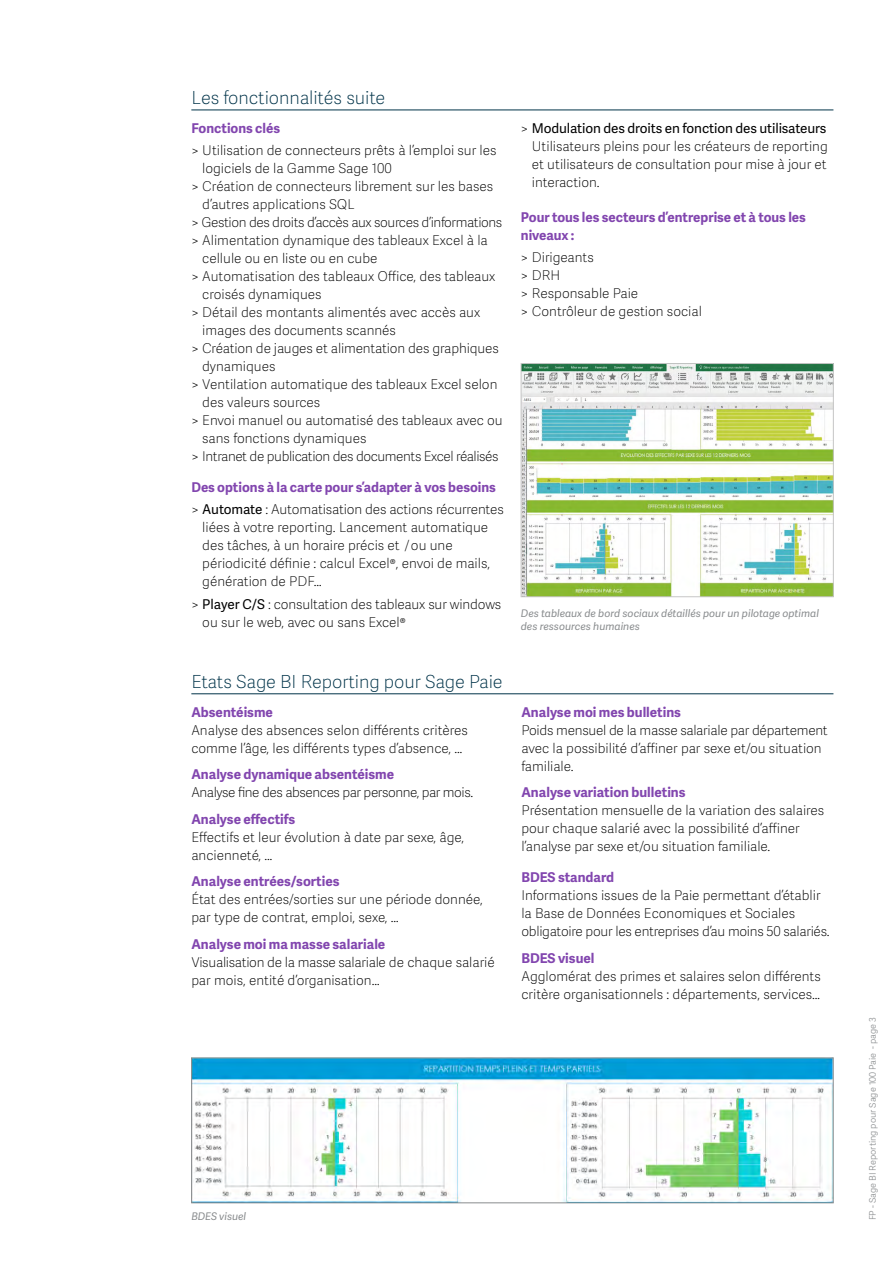
<style>
.page{position:relative;width:893px;height:1263px;background:#fff}
.page>*{position:absolute;margin:0;border:0;box-sizing:border-box;transform-origin:0 0}
.t1{font:18px "Adelle Sans SAGE Th";letter-spacing:-.005em;color:#003349}
.t2{font:13.5px/18px "Adelle Sans SAGE Th";color:#000}
.t3{font:700 13.5px/18px "Adelle Sans SAGE";color:#8246af}
.t4{font:13.5px/18px "Adelle Sans SAGE Th";letter-spacing:-.02em;color:#000}
.t5{font:13.5px "Adelle Sans SAGE Th";letter-spacing:-.03em;color:#000}
.t6{font:13.5px "Adelle Sans SAGE";letter-spacing:-.01em;color:#000}
.t7{font:italic 10.5px/12.6px "Adelle Sans SAGE";color:#888b8d}
.t8{font:9px "Adelle Sans SAGE Lt";color:#888b8d}
.s1{font-family:"Adelle Sans SAGE"}
.s2{font-family:"Adelle Sans SAGE Th"}
</style>
<div class="page">
<hr style="left:191px;top:110px;width:642px;height:1px;background:#003349">
<img style="left:523px;top:365px;width:308px;height:230px">
<div style="left:521px;top:363px;width:312px;height:234px;border:1px solid #c6c6c6"></div>
<hr style="left:191px;top:693px;width:642px;height:1px;background:#003349">
<img style="left:193px;top:1060px;width:638px;height:141px">
<div style="left:191px;top:1058px;width:642px;height:145px;border:1px solid #888b8d"></div>
<h1 class="t1" style="left:191px;top:85px;width:196px">Les fonctionnalités suite</h1>
<p class="t3" style="left:191px;top:119px;width:90px">Fonctions clés</p>
<p class="t2" style="left:191px;top:141px;width:307px">&gt; Utilisation de connecteurs prêts à l’emploi sur les</p>
<p class="t2" style="left:202px;top:159px;width:191px">logiciels de la Gamme Sage 100</p>
<p class="t2" style="left:191px;top:177px;width:303px">&gt; Création de connecteurs librement sur les bases</p>
<p class="t2" style="left:202px;top:195px;width:154px">d’autres applications SQL</p>
<p class="t5" style="left:191px;top:213px;width:312px">&gt; Gestion des droits d’accès aux sources d’informations</p>
<p class="t2" style="left:191px;top:231px;width:298px">&gt; Alimentation dynamique des tableaux Excel à la</p>
<p class="t2" style="left:202px;top:249px;width:177px">cellule ou en liste ou en cube</p>
<p class="t2" style="left:191px;top:267px;width:306px">&gt; Automatisation des tableaux Office, des tableaux</p>
<p class="t2" style="left:202px;top:285px;width:121px">croisés dynamiques</p>
<p class="t2" style="left:191px;top:303px;width:290px">&gt; Détail des montants alimentés avec accès aux</p>
<p class="t2" style="left:202px;top:321px;width:195px">images des documents scannés</p>
<p class="t2" style="left:191px;top:339px;width:309px">&gt; Création de jauges et alimentation des graphiques</p>
<p class="t2" style="left:202px;top:357px;width:75px">dynamiques</p>
<p class="t2" style="left:191px;top:375px;width:308px">&gt; Ventilation automatique des tableaux Excel selon</p>
<p class="t2" style="left:202px;top:393px;width:120px">des valeurs sources</p>
<p class="t2" style="left:191px;top:411px;width:313px">&gt; Envoi manuel ou automatisé des tableaux avec ou</p>
<p class="t2" style="left:202px;top:429px;width:166px">sans fonctions dynamiques</p>
<p class="t5" style="left:191px;top:447px;width:309px">&gt; Intranet de publication des documents Excel réalisés</p>
<p class="t3" style="left:191px;top:478px;width:306px">Des options à la carte pour s’adapter à vos besoins</p>
<p class="t2" style="left:202px;top:500px;width:303px;text-indent:-11px">&gt; <span class="s1">Automate</span> : Automatisation des actions récurrentes liées à votre reporting. Lancement automatique des tâches, à un horaire précis et / ou une périodicité définie : calcul Excel®, envoi de mails, génération de PDF…</p>
<p class="t2" style="left:202px;top:594px;width:301px;text-indent:-11px">&gt; <span class="s1">Player C/S</span> : consultation des tableaux sur windows ou sur le web, avec ou sans Excel®</p>
<h1 class="t1" style="left:191px;top:668px;width:313px">Etats Sage BI Reporting pour Sage Paie</h1>
<p class="t3" style="left:191px;top:702px;width:83px">Absentéisme</p>
<p class="t2" style="left:191px;top:721px;width:278px">Analyse des absences selon différents critères comme l’âge, les différents types d’absence, …</p>
<p class="t3" style="left:191px;top:765px;width:204px">Analyse dynamique absentéisme</p>
<p class="t5" style="left:191px;top:783px;width:283px">Analyse fine des absences par personne, par mois.</p>
<p class="t3" style="left:191px;top:809px;width:106px">Analyse effectifs</p>
<p class="t2" style="left:191px;top:828px;width:274px">Effectifs et leur évolution à date par sexe, âge, ancienneté, …</p>
<p class="t3" style="left:191px;top:872px;width:150px">Analyse entrées/sorties</p>
<p class="t2" style="left:191px;top:890px;width:293px">État des entrées/sorties sur une période donnée, par type de contrat, emploi, sexe, …</p>
<p class="t3" style="left:191px;top:934px;width:195px">Analyse moi ma masse salariale</p>
<p class="t4" style="left:191px;top:953px;width:305px">Visualisation de la masse salariale de chaque salarié par mois, entité d’organisation…</p>
<p class="t6" style="left:521px;top:119px;width:307px"><span class="s2">&gt;</span> Modulation des droits en fonction des utilisateurs</p>
<p class="t2" style="left:532px;top:137px;width:297px;text-align:justify">Utilisateurs pleins pour les créateurs de reporting et utilisateurs de consultation pour mise à jour et interaction.</p>
<p class="t3" style="left:521px;top:208px;width:286px">Pour tous les secteurs d’entreprise et à tous les niveaux :</p>
<p class="t2" style="left:521px;top:248px;width:182px">&gt; Dirigeants<br>&gt; DRH<br>&gt; Responsable Paie<br>&gt; Contrôleur de gestion social</p>
<p class="t7" style="left:521px;top:607px;width:300px">Des tableaux de bord sociaux détaillés pour un pilotage optimal des ressources humaines</p>
<p class="t3" style="left:521px;top:702px;width:161px">Analyse moi mes bulletins</p>
<p class="t4" style="left:521px;top:721px;width:308px">Poids mensuel de la masse salariale par département avec la possibilité d’affiner par sexe et/ou situation familiale.</p>
<p class="t3" style="left:521px;top:783px;width:166px">Analyse variation bulletins</p>
<p class="t2" style="left:521px;top:801px;width:304px">Présentation mensuelle de la variation des salaires pour chaque salarié avec la possibilité d’affiner l’analyse par sexe et/ou situation familiale.</p>
<p class="t3" style="left:521px;top:868px;width:94px">BDES standard</p>
<p class="t2" style="left:521px;top:886px;width:310px">Informations issues de la Paie permettant d’établir la Base de Données Economiques et Sociales obligatoire pour les entreprises d’au moins 50 salariés.</p>
<p class="t3" style="left:521px;top:948px;width:75px">BDES visuel</p>
<p class="t2" style="left:521px;top:966px;width:301px">Agglomérat des primes et salaires selon différents critère organisationnels : départements, services…</p>
<p class="t7" style="left:191px;top:1210px;width:56px">BDES visuel</p>
<p class="t8" style="left:866px;top:1220px;width:205px;rotate:-90deg">FP - Sage BI Reporting pour Sage 100 Paie - page 3</p>
</div>
